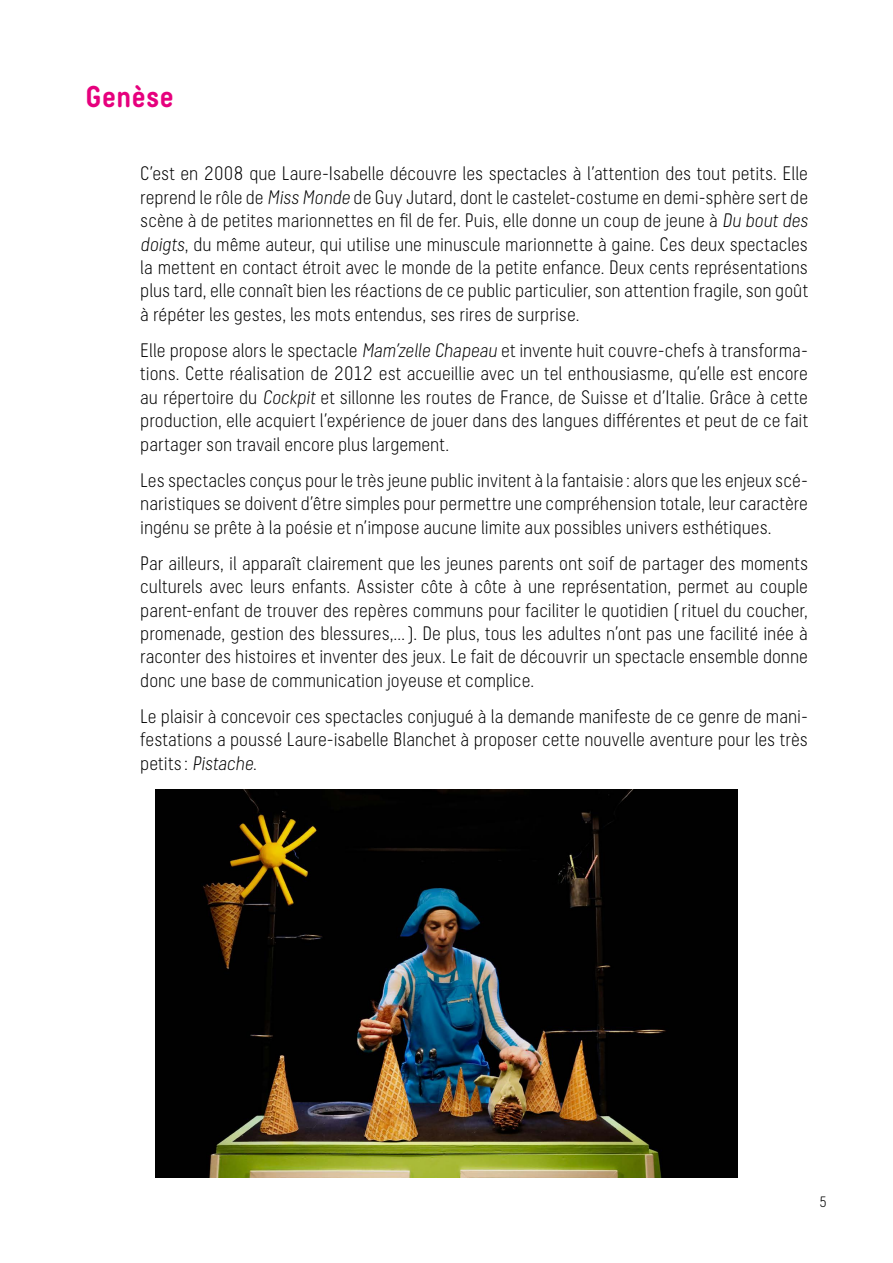
<style>
.page{position:relative;width:893px;height:1263px;background:#fff}
.page>*{position:absolute;margin:0;border:0;box-sizing:border-box;transform-origin:0 0}
.t1{font:700 30px "Decima Round A";color:#e6007d}
.t2{font:19.5px/23.4px "Decima Round A Light";color:#000;text-align:justify}
.t3{font:15px "Decima Round A Light";color:#000}
.s1{font-style:italic}
</style>
<div class="page">
<img style="left:155px;top:790px;width:583px;height:388px">
<h1 class="t1" style="left:85px;top:79px;width:91px">Genèse</h1>
<p class="t2" style="left:140px;top:162px;width:669px">C’est en 2008 que Laure-Isabelle découvre les spectacles à l’attention des tout petits. Elle reprend le rôle de <span class="s1">Miss Monde</span> de Guy Jutard, dont le castelet-costume en demi-sphère sert de scène à de petites marionnettes en fil de fer. Puis, elle donne un coup de jeune à <span class="s1">Du bout des doigts</span>, du même auteur, qui utilise une minuscule marionnette à gaine. Ces deux spectacles la mettent en contact étroit avec le monde de la petite enfance. Deux cents représentations plus tard, elle connaît bien les réactions de ce public particulier, son attention fragile, son goût à répéter les gestes, les mots entendus, ses rires de surprise.</p>
<p class="t2" style="left:140px;top:339px;width:669px">Elle propose alors le spectacle <span class="s1">Mam’zelle Chapeau</span> et invente huit couvre-chefs à transforma&shy;tions. Cette réalisation de 2012 est accueillie avec un tel enthousiasme, qu’elle est encore au répertoire du <span class="s1">Cockpit</span> et sillonne les routes de France, de Suisse et d’Italie. Grâce à cette production, elle acquiert l’expérience de jouer dans des langues différentes et peut de ce fait partager son travail encore plus largement.</p>
<p class="t2" style="left:140px;top:468px;width:669px">Les spectacles conçus pour le très jeune public invitent à la fantaisie : alors que les enjeux scé&shy;naristiques se doivent d’être simples pour permettre une compréhension totale, leur caractère ingénu se prête à la poésie et n’impose aucune limite aux possibles univers esthétiques.</p>
<p class="t2" style="left:140px;top:551px;width:669px">Par ailleurs, il apparaît clairement que les jeunes parents ont soif de partager des moments culturels avec leurs enfants. Assister côte à côte à une représentation, permet au couple parent-enfant de trouver des repères communs pour faciliter le quotidien (rituel du coucher, promenade, gestion des blessures,…). De plus, tous les adultes n’ont pas une facilité inée à raconter des histoires et inventer des jeux. Le fait de découvrir un spectacle ensemble donne donc une base de communication joyeuse et complice.</p>
<p class="t2" style="left:140px;top:704px;width:669px">Le plaisir à concevoir ces spectacles conjugué à la demande manifeste de ce genre de mani&shy;festations a poussé Laure-isabelle Blanchet à proposer cette nouvelle aventure pour les très petits : <span class="s1">Pistache</span>.</p>
<p class="t3" style="left:819px;top:1194px;width:9px">5</p>
</div>
